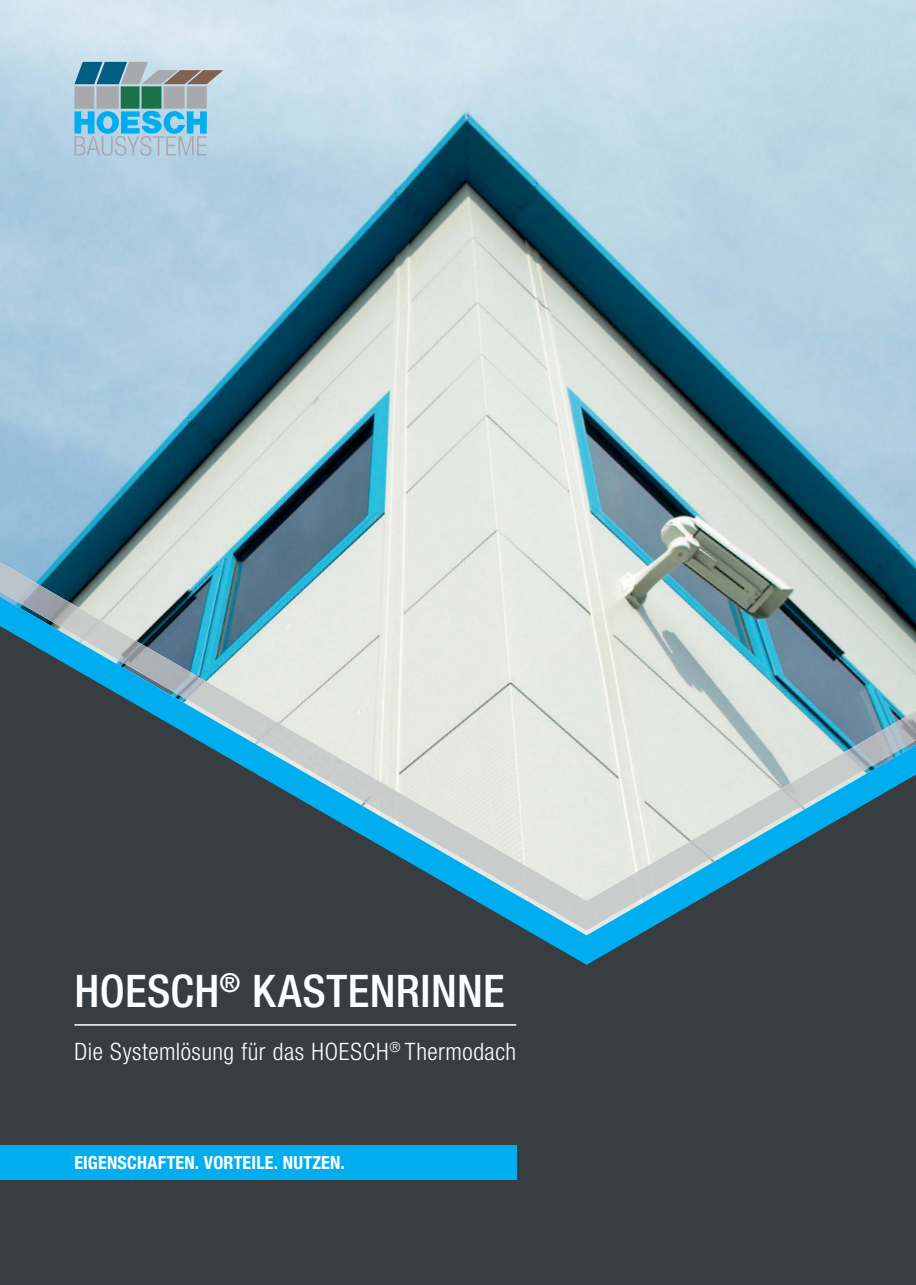
<style>
.page{position:relative;width:916px;height:1285px;background:#fff}
.page>*{position:absolute;margin:0;border:0;box-sizing:border-box;transform-origin:0 0}
.t1{font:500 condensed 45px "Helvetica Neue LT Com";letter-spacing:.005em;color:#fff}
.t2{font:300 condensed 24px "Helvetica Neue LT Com";letter-spacing:.025em;color:#fff}
.t3{font:700 condensed 18px "Helvetica Neue LT Com";letter-spacing:.01em;color:#fff}
</style>
<div class="page">
<img style="left:0;top:0;width:916px;height:561px">
<div style="left:0;top:964px;width:916px;height:320px;background:#373d41"></div>
<hr style="left:74px;top:1024px;width:442px;height:1px;background:#fff">
<svg style="left:74px;top:62px;width:149px;height:94px;background:#85b3c3"></svg>
<div style="left:0;top:1145px;width:516px;height:34px;background:#00aeef"></div>
<div style="left:0;top:930px;width:916px;height:34px;background:#373d41"></div>
<img style="left:0;top:561px;width:916px;height:369px">
<h1 class="t1" style="left:74px;top:975px;width:432px">HOESCH<sup>®</sup> KASTENRINNE</h1>
<p class="t2" style="left:74px;top:1042px;width:443px">Die Systemlösung für das HOESCH<sup>®</sup> Thermodach</p>
<p class="t3" style="left:74px;top:1155px;width:272px">EIGENSCHAFTEN. VORTEILE. NUTZEN.</p>
</div>
